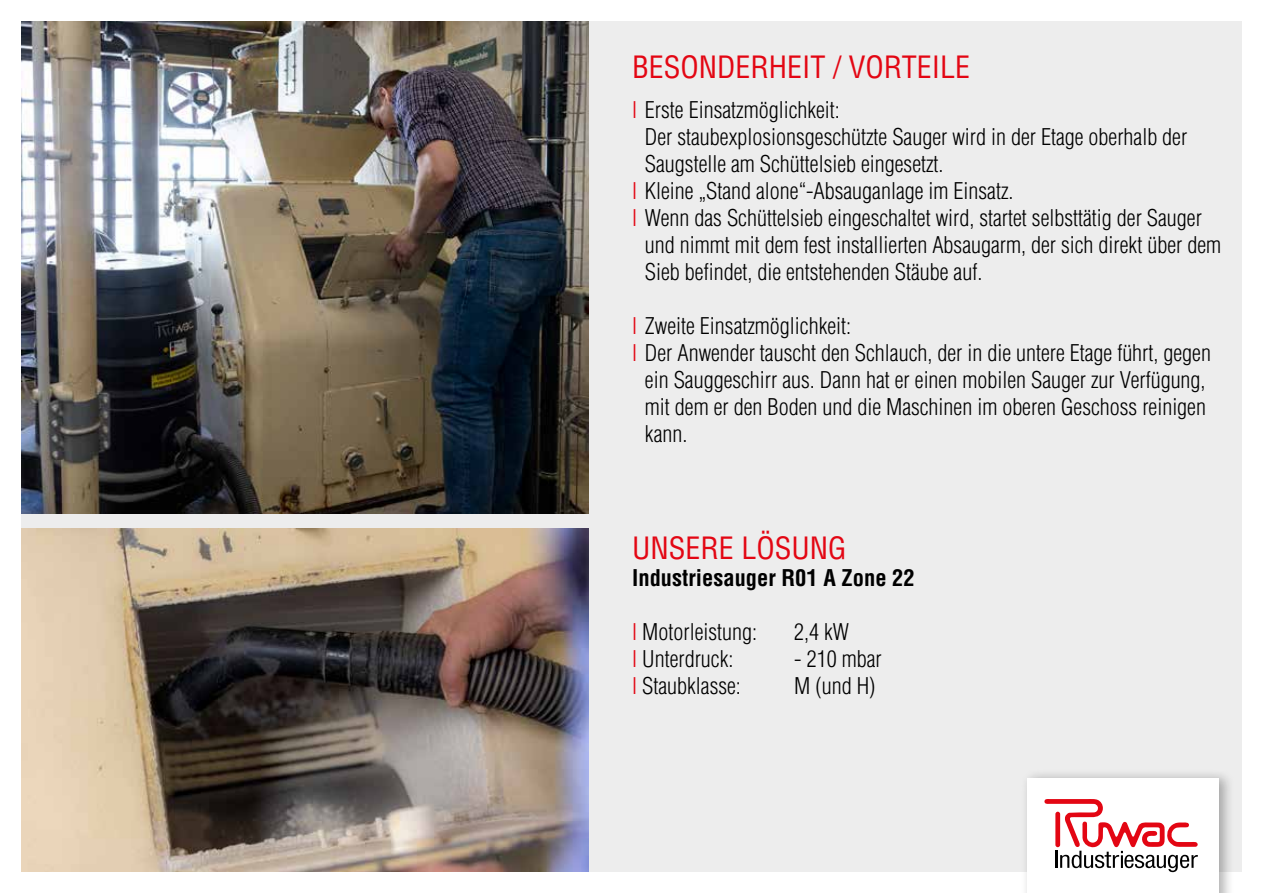
<style>
.page{position:relative;width:1263px;height:893px;background:#fff}
.page>*{position:absolute;margin:0;border:0;box-sizing:border-box;transform-origin:0 0}
.t1{font:condensed 30px "Helvetica";color:#e30613}
.t2{font:300 condensed 22.5px "Helvetica";color:#000}
.t3{font:700 condensed 22.5px "Helvetica";color:#000}
.s1{color:#e30613}
</style>
<div class="page">
<div style="left:21px;top:21px;width:1221px;height:851px;background:#ededed"></div>
<div style="left:1021px;top:769px;width:213px;height:124px;background:#000;opacity:.3"></div>
<div style="left:1027px;top:778px;width:192px;height:115px;background:#fff"></div>
<svg style="left:1044px;top:799px;width:154px;height:73px"></svg>
<img style="left:21px;top:529px;width:568px;height:343px">
<img style="left:21px;top:21px;width:568px;height:492px">
<h1 class="t1" style="left:632px;top:48px;width:339px">BESONDERHEIT / VORTEILE</h1>
<p class="t2" style="left:632px;top:96px;width:209px"><span class="s1">I</span> Erste Einsatzmöglichkeit:</p>
<p class="t2" style="left:645px;top:123px;width:544px">Der staubexplosionsgeschützte Sauger wird in der Etage oberhalb der</p>
<p class="t2" style="left:645px;top:150px;width:300px">Saugstelle am Schüttelsieb eingesetzt.</p>
<p class="t2" style="left:632px;top:177px;width:383px"><span class="s1">I</span> Kleine „Stand alone“-Absauganlage im Einsatz.</p>
<p class="t2" style="left:632px;top:204px;width:571px"><span class="s1">I</span> Wenn das Schüttelsieb eingeschaltet wird, startet selbsttätig der Sauger</p>
<p class="t2" style="left:645px;top:231px;width:578px">und nimmt mit dem fest installierten Absaugarm, der sich direkt über dem</p>
<p class="t2" style="left:645px;top:258px;width:339px">Sieb befindet, die entstehenden Stäube auf.</p>
<p class="t2" style="left:632px;top:312px;width:220px"><span class="s1">I</span> Zweite Einsatzmöglichkeit:</p>
<p class="t2" style="left:632px;top:339px;width:580px"><span class="s1">I</span> Der Anwender tauscht den Schlauch, der in die untere Etage führt, gegen</p>
<p class="t2" style="left:645px;top:366px;width:562px">ein Sauggeschirr aus. Dann hat er einen mobilen Sauger zur Verfügung,</p>
<p class="t2" style="left:645px;top:393px;width:563px">mit dem er den Boden und die Maschinen im oberen Geschoss reinigen</p>
<p class="t2" style="left:645px;top:420px;width:44px">kann.</p>
<h1 class="t1" style="left:632px;top:529px;width:216px">UNSERE LÖSUNG</h1>
<p class="t3" style="left:632px;top:564px;width:284px">Industriesauger R01 A Zone 22</p>
<p class="t2" style="left:632px;top:618px;width:126px"><span class="s1">I</span> Motorleistung:</p>
<p class="t2" style="left:794px;top:618px;width:56px">2,4 kW</p>
<p class="t2" style="left:632px;top:645px;width:103px"><span class="s1">I</span> Unterdruck:</p>
<p class="t2" style="left:794px;top:645px;width:89px">- 210 mbar</p>
<p class="t2" style="left:632px;top:672px;width:110px"><span class="s1">I</span> Staubklasse:</p>
<p class="t2" style="left:794px;top:672px;width:83px">M (und H)</p>
</div>
